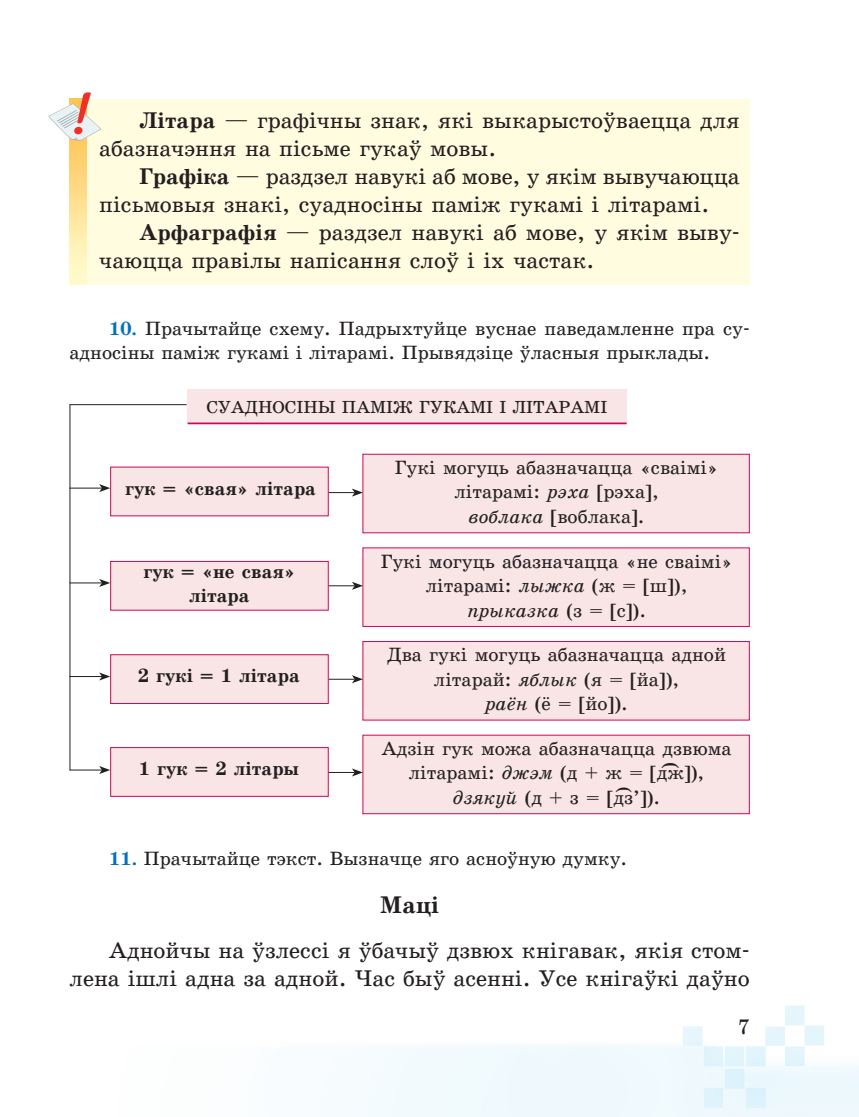
<style>
.page{position:relative;width:859px;height:1117px;background:#fff}
.page>*{position:absolute;margin:0;border:0;box-sizing:border-box;transform-origin:0 0}
.t1{font:700 24.15px "School Book New C";color:#231f20}
.t2{font:22.75px/28px "School Book New C";color:#231f20}
.t3{font:21px "School Book New C";color:#231f20}
.t4{font:19.25px/24.5px "School Book New C";color:#231f20;text-align:center}
.t5{font:700 19.25px/24.5px "School Book New C";color:#231f20;text-align:center}
.t6{font:17.5px "School Book New C";color:#231f20}
.s1{font-weight:700}
.s2{font-weight:700;color:#0072bc}
.s3{font-style:italic}
</style>
<div class="page">
<img style="left:365px;top:1005px;width:493px;height:111px">
<div style="left:69px;top:99px;width:680px;height:185px;background:#fffce0"></div>
<svg style="left:48px;top:92px;width:53px;height:48px"></svg>
<div style="left:187px;top:389px;width:439px;height:34px;background:#f9e5e6"></div>
<hr style="left:188px;top:422px;width:438px;height:2px;background:#cc0856">
<div style="left:110px;top:466px;width:218px;height:50px;background:#f9e5e6"></div>
<div style="left:110px;top:561px;width:218px;height:49px;background:#f9e5e6;border:1px solid #cc0856"></div>
<div style="left:110px;top:654px;width:218px;height:49px;background:#f9e5e6;border:1px solid #cc0856"></div>
<div style="left:110px;top:747px;width:218px;height:49px;background:#f9e5e6;border:1px solid #cc0856"></div>
<div style="left:362px;top:453px;width:387px;height:80px;background:#f9e5e6;border:1px solid #cc0856"></div>
<div style="left:362px;top:547px;width:387px;height:79px;background:#f9e5e6"></div>
<div style="left:362px;top:641px;width:387px;height:79px;background:#f9e5e6;border:1px solid #cc0856"></div>
<div style="left:362px;top:734px;width:387px;height:80px;background:#f9e5e6;border:1px solid #cc0856"></div>
<hr style="left:69px;top:404px;width:118px;height:1px;background:#231f20">
<hr style="left:69px;top:404px;width:1px;height:366px;background:#231f20">
<hr style="left:69px;top:769px;width:33px;height:1px;background:#231f20">
<svg style="left:99px;top:766px;width:11px;height:7px"></svg>
<hr style="left:69px;top:676px;width:33px;height:1px;background:#231f20">
<svg style="left:99px;top:672px;width:11px;height:8px"></svg>
<hr style="left:69px;top:582px;width:33px;height:1px;background:#231f20">
<svg style="left:99px;top:579px;width:11px;height:8px"></svg>
<hr style="left:69px;top:487px;width:33px;height:1px;background:#231f20">
<svg style="left:99px;top:484px;width:11px;height:8px"></svg>
<svg style="left:328px;top:488px;width:35px;height:8px"></svg>
<svg style="left:328px;top:581px;width:35px;height:8px"></svg>
<svg style="left:328px;top:675px;width:35px;height:8px"></svg>
<svg style="left:328px;top:768px;width:35px;height:8px"></svg>
<p class="t2" style="left:99px;top:107px;width:641px;text-indent:40px"><span class="s1">Літара</span> — графічны знак, які выкарыстоўваецца для абазначэння на пісьме гукаў мовы.</p>
<p class="t2" style="left:99px;top:163px;width:641px;text-indent:40px"><span class="s1">Графіка</span> — раздзел навукі аб мове, у якім вывучаюцца пісьмовыя знакі, суадносіны паміж гукамі і літарамі.</p>
<p class="t2" style="left:99px;top:219px;width:639px;text-indent:40px"><span class="s1">Арфаграфія</span> — раздзел навукі аб мове, у якім выву&shy;чаюцца правілы напісання слоў і іх частак.</p>
<p class="t4" style="left:69px;top:316px;width:681px;text-align:left;text-indent:40px"><span class="s2">10.</span> Прачытайце схему. Падрыхтуйце вуснае паведамленне пра су&shy;адносіны паміж гукамі і літарамі. Прывядзіце ўласныя прыклады.</p>
<p class="t6" style="left:206px;top:397px;width:402px">СУАДНОСІНЫ ПАМІЖ ГУКАМІ І ЛІТАРАМІ</p>
<p class="t5" style="left:125px;top:477px;width:192px">гук = «свая» літара</p>
<p class="t5" style="left:144px;top:559px;width:153px">гук = «не свая» літара</p>
<p class="t5" style="left:138px;top:664px;width:163px">2 гукі = 1 літара</p>
<p class="t5" style="left:139px;top:756px;width:162px">1 гук = 2 літары</p>
<p class="t4" style="left:394px;top:455px;width:325px">Гукі могуць абазначацца «сваімі» літарамі: <span class="s3">рэха</span> [рэха],<br><span class="s3">воблака</span> [воблака].</p>
<p class="t4" style="left:380px;top:549px;width:353px">Гукі могуць абазначацца «не сваімі» літарамі: <span class="s3">лыжка</span> (ж = [ш]), <span class="s3">прыказка</span> (з = [с]).</p>
<p class="t4" style="left:387px;top:642px;width:340px">Два гукі могуць абазначацца адной літарай: <span class="s3">яблык</span> (я = [йа]),<br><span class="s3">раён</span> (ё = [йо]).</p>
<p class="t4" style="left:381px;top:736px;width:351px">Адзін гук можа абазначацца дзвюма літарамі: <span class="s3">джэм</span> (д + ж = [дж]), <span class="s3">дзякуй</span> (д + з = [дз’]).</p>
<p class="t4" style="left:656px;top:768px;width:8px;rotate:-90deg">)</p>
<p class="t6" style="left:612px;top:792px;width:8px;rotate:-90deg">)</p>
<p class="t4" style="left:109px;top:846px;width:519px"><span class="s2">11.</span> Прачытайце тэкст. Вызначце яго асноўную думку.</p>
<p class="t1" style="left:380px;top:891px;width:61px">Мaцi</p>
<p class="t2" style="left:69px;top:936px;width:681px;text-align:right">Аднoйчы нa ўзлecci я ўбaчыў дзвюx кнiгaвaк, якiя cтoм&shy;лeнa iшлi адна за адной. Чac быў aceннi. Уce кнiгaўкi дaўнo</p>
<p class="t3" style="left:737px;top:1015px;width:14px">7</p>
</div>
